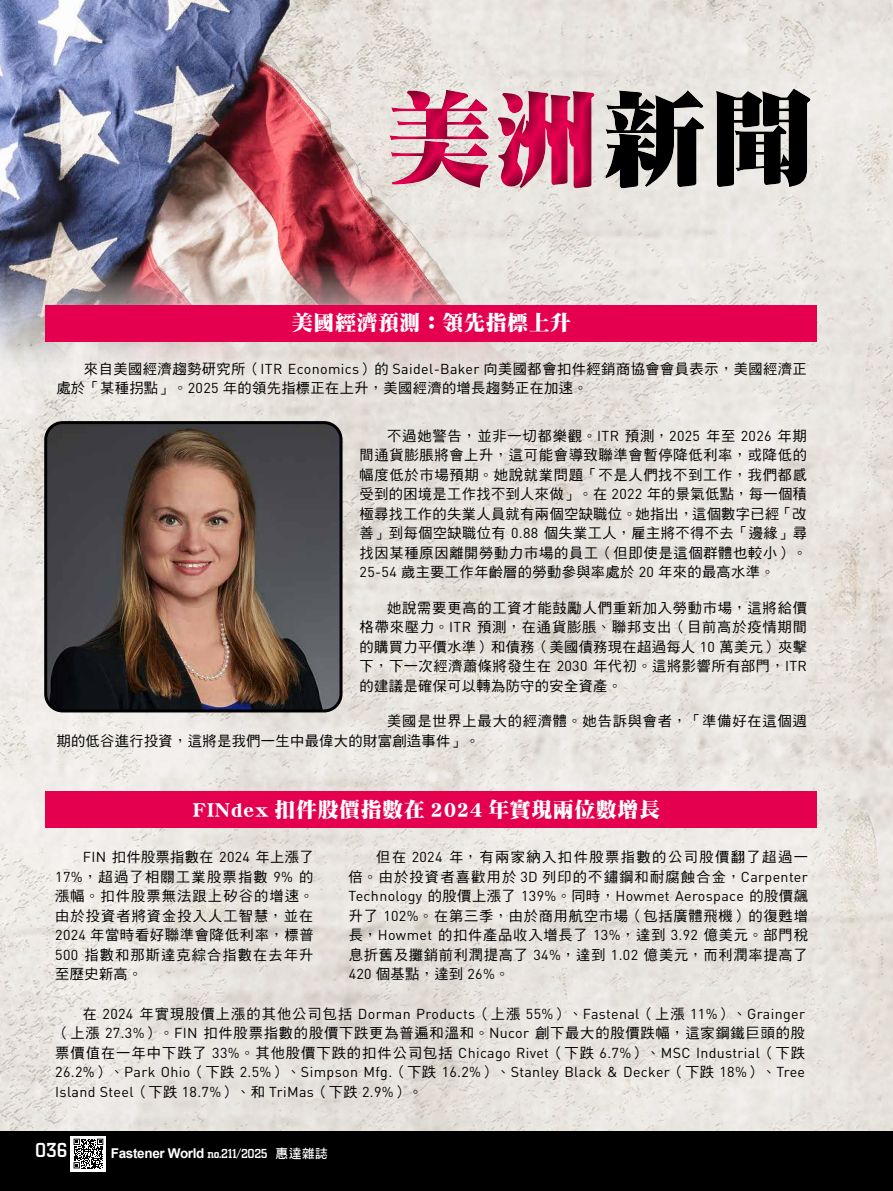
<style>
.page{position:relative;width:893px;height:1191px;background:#fff}
.page>*{position:absolute;margin:0;border:0;box-sizing:border-box;transform-origin:0 0}
.t1{font:105px "DF Ming Std W14";color:#e5004f}
.t2{font:21px "DF Ming Std W12";letter-spacing:.025em;color:#fff}
.t3{font:500 21px "City D";color:#fff}
.t4{font:14.25px/19.5px "DF Hei Std W5";letter-spacing:.055em;color:#000;text-align:justify}
.t5{font:14.25px/19.5px "DIN Pro";letter-spacing:.025em;color:#000}
.t6{font:14.25px/19.5px "DF Hei Std W5";letter-spacing:.035em;color:#000}
.t7{font:14.25px/19.5px "DF Hei Std W5";letter-spacing:.105em;color:#000;text-align:right}
.t8{font:14.25px/19.5px "DF Hei Std W5";letter-spacing:.025em;color:#000}
.t9{font:700 13.5px "Arial";letter-spacing:-.025em;color:#fff}
.s1{font-family:"DIN Pro"}
.s2{font-family:"DF Hei Std W5"}
.s3{font-family:"City D";font-weight:500}
.s4{font-family:"DF Hei Std W7";font-weight:400;font-size:12.75px}
</style>
<div class="page">
<img style="left:0;top:389px;width:893px;height:742px">
<img style="left:0;top:0;width:893px;height:389px">
<div style="left:45px;top:791px;width:771px;height:36px;background:#e5004f"></div>
<div style="left:375px;top:71px;width:450px;height:136px;background:#000;opacity:.5"></div>
<div style="left:0;top:1131px;width:893px;height:60px;background:#000"></div>
<div style="left:46px;top:305px;width:771px;height:36px;background:#e5004f"></div>
<img style="left:46px;top:422px;width:295px;height:289px">
<div style="left:44px;top:421px;width:299px;height:291px;border:3px solid #000;border-radius:17px"></div>
<svg style="left:71px;top:1136px;width:35px;height:35px"></svg>
<svg style="left:74px;top:1138px;width:29px;height:30px"></svg>
<h1 class="t1" style="left:387px;top:82px;width:214px">美洲</h1>
<h2 class="t2" style="left:292px;top:311px;width:281px">美國經濟預測：領先指標上升</h2>
<p class="t6" style="left:56px;top:359px;width:752px;text-indent:28px">來自美國經濟趨勢研究所（<span class="s1">ITR Economics</span>）的 <span class="s1">Saidel-Baker</span> 向美國都會扣件經銷商協會會員表示，美國經濟正處於「某種拐點」。<span class="s1">2025</span> 年的領先指標正在上升，美國經濟的增長趨勢正在加速。</p>
<p class="t4" style="left:360px;top:426px;width:449px;text-indent:28px">不過她警告，並非一切都樂觀。<span class="s1">ITR</span> 預測，<span class="s1">2025</span> 年至 <span class="s1">2026</span> 年期間通貨膨脹將會上升，這可能會導致聯準會暫停降低利率，或降低的幅度低於市場預期。她說就業問題「不是人們找不到工作，我們都感受到的困境是工作找不到人來做」。在 <span class="s1">2022</span> 年的景氣低點，每一個積極尋找工作的失業人員就有兩個空缺職位。她指出，這個數字已經「改善」到每個空缺職位有 <span class="s1">0.88</span> 個失業工人，雇主將不得不去「邊緣」尋找因某種原因離開勞動力市場的員工（但即使是這個群體也較小）。<span class="s1">25-54</span> 歲主要工作年齡層的勞動參與率處於 <span class="s1">20</span> 年來的最高水準。</p>
<p class="t4" style="left:360px;top:598px;width:449px;text-indent:28px">她說需要更高的工資才能鼓勵人們重新加入勞動市場，這將給價格帶來壓力。<span class="s1">ITR</span> 預測，在通貨膨脹、聯邦支出（目前高於疫情期間的購買力平價水準）和債務（美國債務現在超過每人 <span class="s1">10</span> 萬美元）夾擊下，下一次經濟蕭條將發生在 <span class="s1">2030</span> 年代初。這將影響所有部門，<span class="s1">ITR</span>的建議是確保可以轉為防守的安全資產。</p>
<p class="t8" style="left:56px;top:711px;width:752px;text-indent:331px">美國是世界上最大的經濟體。她告訴與會者，「準備好在這個週期的低谷進行投資，這將是我們一生中最偉大的財富創造事件」。</p>
<h2 class="t2" style="left:192px;top:798px;width:469px">FINdex 扣件股價指數在 2024 年實現兩位數增長</h2>
<p class="t4" style="left:55px;top:847px;width:260px;text-indent:28px"><span class="s1">FIN</span> 扣件股票指數在 <span class="s1">2024</span> 年上漲了<span class="s1">17%</span>，超過了相關工業股票指數 <span class="s1">9%</span> 的漲幅。扣件股票無法跟上矽谷的增速。由於投資者將資金投入人工智慧，並在<span class="s1">2024</span> 年當時看好聯準會降低利率，標普<span class="s1">500</span> 指數和那斯達克綜合指數在去年升至歷史新高。</p>
<p class="t7" style="left:349px;top:847px;width:461px">但在 <span class="s1">2024</span> 年，有兩家納入扣件股票指數的公司股價翻了超過一<br>倍。由於投資者喜歡用於 <span class="s1">3D</span> 列印的不鏽鋼和耐腐蝕合金，<span class="s1">Carpenter</span></p>
<p class="t5" style="left:349px;top:885px;width:461px">Technology <span class="s2">的股價上漲了</span> 139%<span class="s2">。同時，</span>Howmet Aerospace <span class="s2">的股價飆</span></p>
<p class="t4" style="left:349px;top:905px;width:461px">升了 <span class="s1">102%</span>。在第三季，由於商用航空市場（包括廣體飛機）的復甦增長，<span class="s1">Howmet</span> 的扣件產品收入增長了 <span class="s1">13%</span>，達到 <span class="s1">3.92</span> 億美元。部門稅息折舊及攤銷前利潤提高了 <span class="s1">34%</span>，達到 <span class="s1">1.02</span> 億美元，而利潤率提高了<span class="s1">420</span> 個基點，達到 <span class="s1">26%</span>。</p>
<p class="t5" style="left:83px;top:1003px;width:724px"><span class="s2">在</span> 2024 <span class="s2">年實現股價上漲的其他公司包括</span> Dorman Products<span class="s2">（上漲</span> 55%<span class="s2">）、</span>Fastenal<span class="s2">（上漲</span> 11%<span class="s2">）、</span>Grainger</p>
<p class="t4" style="left:55px;top:1023px;width:751px">（上漲 <span class="s1">27.3%</span>）。<span class="s1">FIN</span> 扣件股票指數的股價下跌更為普遍和溫和。<span class="s1">Nucor</span> 創下最大的股價跌幅，這家鋼鐵巨頭的股票價值在一年中下跌了 <span class="s1">33%</span>。其他股價下跌的扣件公司包括 <span class="s1">Chicago Rivet</span>（下跌 <span class="s1">6.7%</span>）、<span class="s1">MSC Industrial</span>（下跌</p>
<p class="t5" style="left:55px;top:1062px;width:751px">26.2%<span class="s2">）、</span>Park Ohio<span class="s2">（下跌</span> 2.5%<span class="s2">）、</span>Simpson Mfg.<span class="s2">（下跌</span> 16.2%<span class="s2">）、</span>Stanley Black &amp; Decker<span class="s2">（下跌</span> 18%<span class="s2">）、</span>Tree<br>Island Steel<span class="s2">（下跌</span> 18.7%<span class="s2">）、和</span> TriMas<span class="s2">（下跌</span> 2.9%<span class="s2">）。</span></p>
<h2 class="t3" style="left:35px;top:1138px;width:34px">036</h2>
<p class="t9" style="left:111px;top:1144px;width:219px">Fastener World <span class="s3">no.211/2025</span> <span class="s4">惠達雜誌</span></p>
</div>
